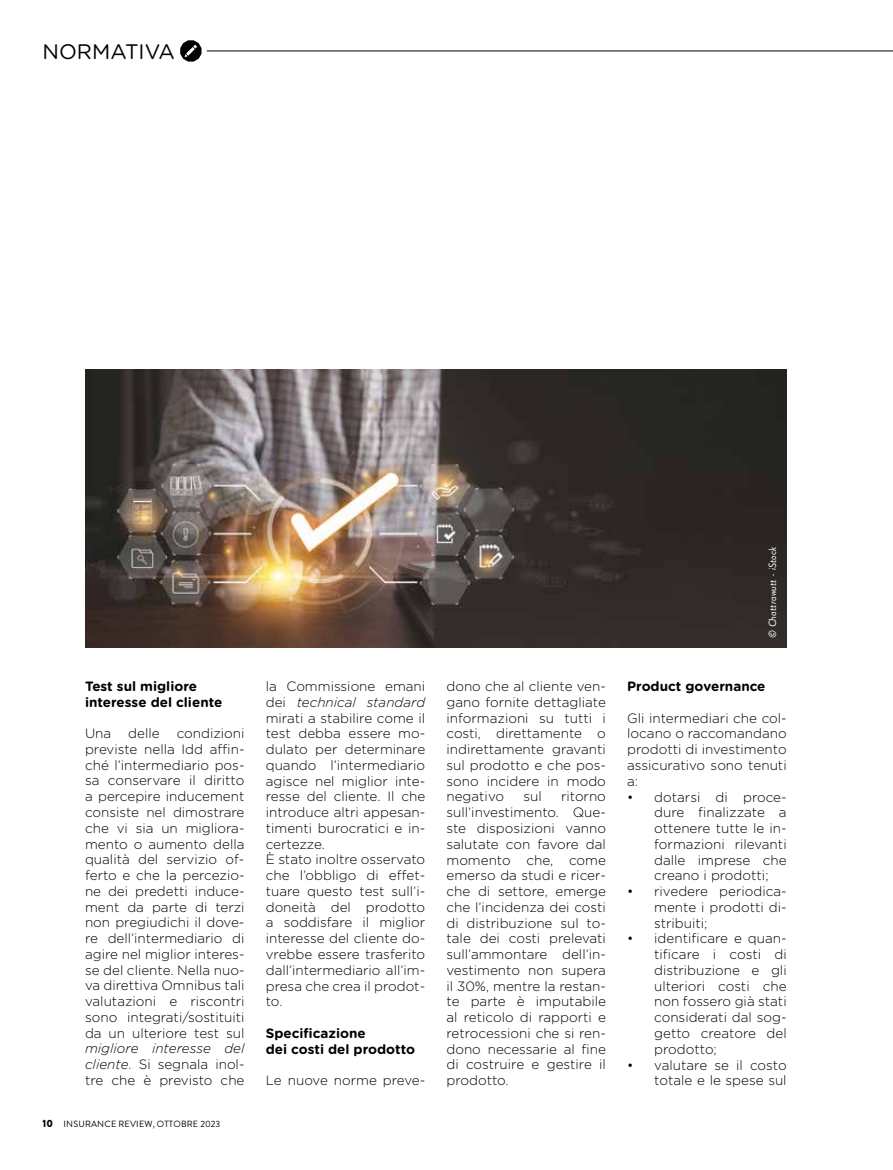
<style>
.page{position:relative;width:893px;height:1170px;background:#fff}
.page>*{position:absolute;margin:0;border:0;box-sizing:border-box;transform-origin:0 0}
.t1{font:21px "Gotham Rounded";color:#000}
.t2{font:300 13.5px/15.8px "Gotham Rounded";color:#000;text-align:justify}
.t3{font:700 13.5px/15.8px "Gotham Rounded";color:#000}
.t4{font:italic 10.5px "Brandon Grotesque";color:#fff}
.t5{font:9px "Brandon Grotesque";letter-spacing:.02em;color:#000}
.s1{font-style:italic}
.s2{font-weight:900;font-size:10.5px}
</style>
<div class="page">
<hr style="left:207px;top:51px;width:686px;height:1px;background:#000">
<svg style="left:180px;top:40px;width:21px;height:22px"></svg>
<img style="left:85px;top:370px;width:702px;height:277px">
<h1 class="t1" style="left:43px;top:37px;width:134px">NORMATIVA</h1>
<p class="t3" style="left:85px;top:677px;width:139px">Test sul migliore interesse del cliente</p>
<p class="t2" style="left:85px;top:724px;width:28px">Una</p>
<p class="t2" style="left:128px;top:724px;width:33px">delle</p>
<p class="t2" style="left:85px;top:724px;width:161px;text-indent:92px">condizioni previste nella Idd affin&shy;ché l’intermediario pos&shy;sa conservare il diritto a percepire inducement consiste nel dimostrare che vi sia un migliora&shy;mento o aumento della qualità del servizio of&shy;ferto e che la percezio&shy;ne dei predetti induce&shy;ment da parte di terzi non pregiudichi il dove&shy;re dell’intermediario di agire nel miglior interes&shy;se del cliente. Nella nuo&shy;va direttiva Omnibus tali valutazioni e riscontri sono integrati/sostituiti da un ulteriore test sul</p>
<p class="t2" style="left:85px;top:1040px;width:161px"><span class="s1">migliore interesse del cliente</span>. Si segnala inol&shy;tre che è previsto che</p>
<p class="t5" style="left:43px;top:1117px;width:179px"><span class="s2">10</span> INSURANCE REVIEW, OTTOBRE 2023</p>
<p class="t2" style="left:266px;top:677px;width:161px;text-align:left">la Commissione emani dei <span class="s1">technical standard </span>mirati a stabilire come il test debba essere mo&shy;dulato per determinare quando l’intermediario agisce nel miglior inte&shy;resse del cliente. Il che introduce altri appesan&shy;timenti burocratici e in&shy;certezze.<br>È stato inoltre osservato che l’obbligo di effet&shy;tuare questo test sull’i&shy;doneità del prodotto a soddisfare il miglior interesse del cliente do&shy;vrebbe essere trasferito dall’intermediario all’im&shy;presa che crea il prodot&shy;to.</p>
<p class="t3" style="left:266px;top:1024px;width:151px">Specificazione<br>dei costi del prodotto</p>
<p class="t2" style="left:266px;top:1071px;width:161px">Le nuove norme preve-</p>
<p class="t2" style="left:446px;top:677px;width:161px">dono che al cliente ven&shy;gano fornite dettagliate informazioni su tutti i costi, direttamente o indirettamente gravanti sul prodotto e che pos&shy;sono incidere in modo negativo</p>
<p class="t2" style="left:523px;top:788px;width:20px">sul</p>
<p class="t2" style="left:446px;top:788px;width:161px;text-indent:115px">ritorno sull’investimento. Que&shy;ste disposizioni vanno salutate con favore dal momento che, come emerso da studi e ricer&shy;che di settore, emerge che l’incidenza dei costi di distribuzione sul to&shy;tale dei costi prelevati sull’ammontare dell’in&shy;vestimento non supera il 30%, mentre la restan&shy;te parte è imputabile al reticolo di rapporti e retrocessioni che si ren&shy;dono necessarie al fine di costruire e gestire il prodotto.</p>
<p class="t4" style="left:765px;top:637px;width:93px;rotate:-90deg">© Chattrawutt - iStock</p>
<p class="t3" style="left:627px;top:678px;width:140px">Product governance</p>
<p class="t2" style="left:627px;top:709px;width:161px">Gli intermediari che col&shy;locano o raccomandano prodotti di investimento assicurativo sono tenuti a:</p>
<p class="t2" style="left:654px;top:788px;width:134px;text-indent:-27px">• dotarsi di proce&shy;dure finalizzate a ottenere tutte le in&shy;formazioni rilevanti dalle imprese che creano i prodotti;</p>
<p class="t2" style="left:654px;top:882px;width:134px;text-indent:-27px">• rivedere periodica&shy;mente i prodotti di&shy;stribuiti;</p>
<p class="t2" style="left:654px;top:930px;width:134px;text-indent:-27px">• identificare e quan&shy;tificare i costi di distribuzione e gli ulteriori costi che non fossero già stati considerati dal sog&shy;getto creatore del prodotto;</p>
<p class="t2" style="left:627px;top:1056px;width:161px;text-align:right">• valutare se il costo totale e le spese sul</p>
</div>
